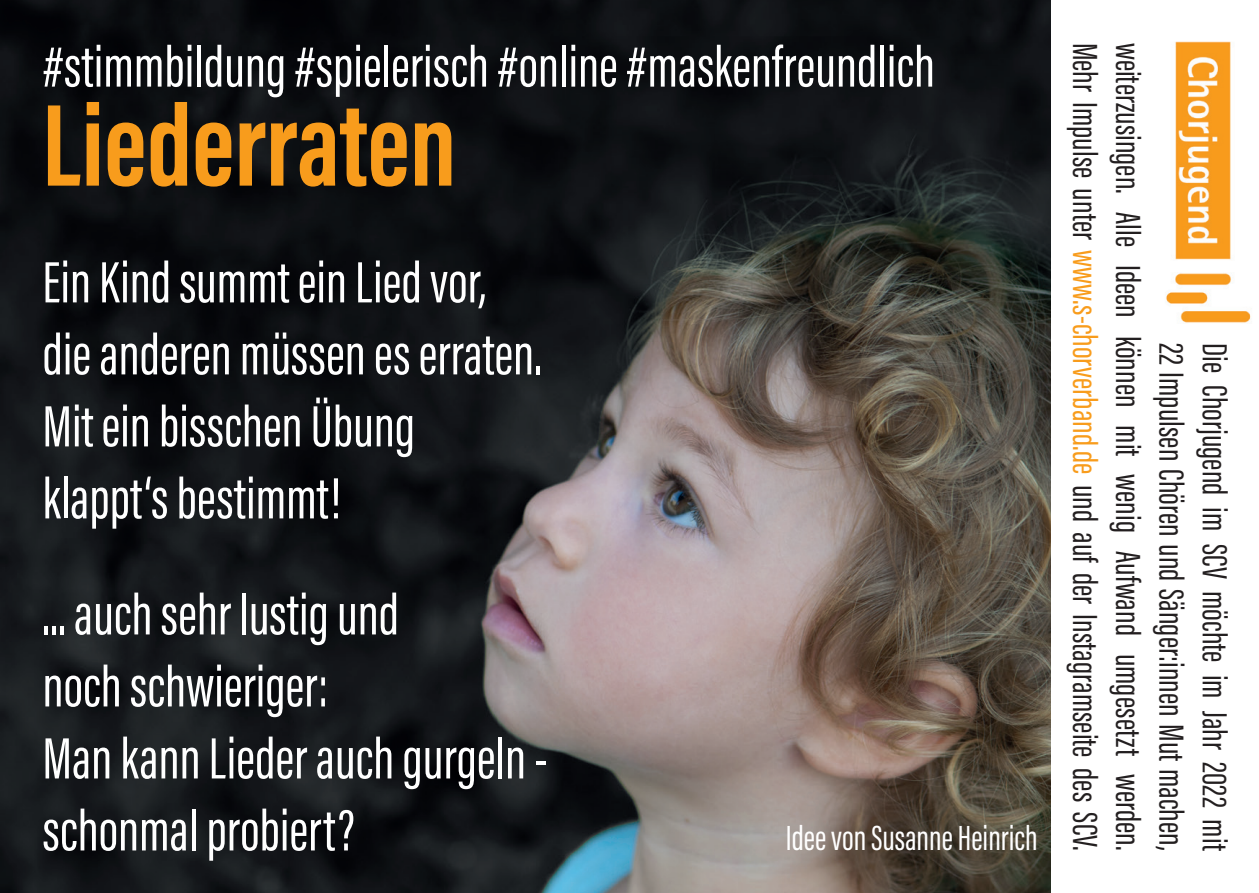
<style>
.page{position:relative;width:1259px;height:893px;background:#fff}
.page>*{position:absolute;margin:0;border:0;box-sizing:border-box;transform-origin:0 0}
.t1{font:700 120px "Acumin Pro Extra Cond";color:#f89c1c}
.t2{font:60px/72px "Acumin Pro Extra Cond";color:#fff}
.t3{font:36px "Acumin Pro Extra Cond";color:#231f20}
.t4{font:36px "Acumin Pro Extra Cond";color:#fff}
.s1{color:#f89c1c}
</style>
<div class="page">
<img style="left:0;top:0;width:1051px;height:893px">
<img style="left:1166px;top:41px;width:85px;height:282px">
<p class="t2" style="left:43px;top:30px;width:894px">#stimmbildung #spielerisch #online #maskenfreundlich</p>
<h1 class="t1" style="left:43px;top:71px;width:415px">Liederraten</h1>
<p class="t2" style="left:43px;top:246px;width:501px">Ein Kind summt ein Lied vor, die anderen müssen es erraten.<br>Mit ein bisschen Übung klappt‘s bestimmt!</p>
<p class="t2" style="left:43px;top:578px;width:506px">... auch sehr lustig und<br>noch schwieriger:<br>Man kann Lieder auch gurgeln - schonmal probiert?</p>
<p class="t4" style="left:785px;top:817px;width:253px">Idee von Susanne Heinrich</p>
<p class="t3" style="left:1106px;top:43px;width:809px;rotate:90deg">Mehr Impulse unter <span class="s1">www.s-chorverband.de</span> und auf der Instagramseite des SCV.</p>
<p class="t3" style="left:1150px;top:43px;width:809px;rotate:90deg">weiterzusingen. Alle Ideen können mit wenig Aufwand umgesetzt werden.</p>
<p class="t3" style="left:1193px;top:343px;width:509px;rotate:90deg">22 Impulsen Chören und Sänger:innen Mut machen,</p>
<p class="t3" style="left:1236px;top:343px;width:509px;rotate:90deg">Die Chorjugend im SCV möchte im Jahr 2022 mit</p>
</div>
